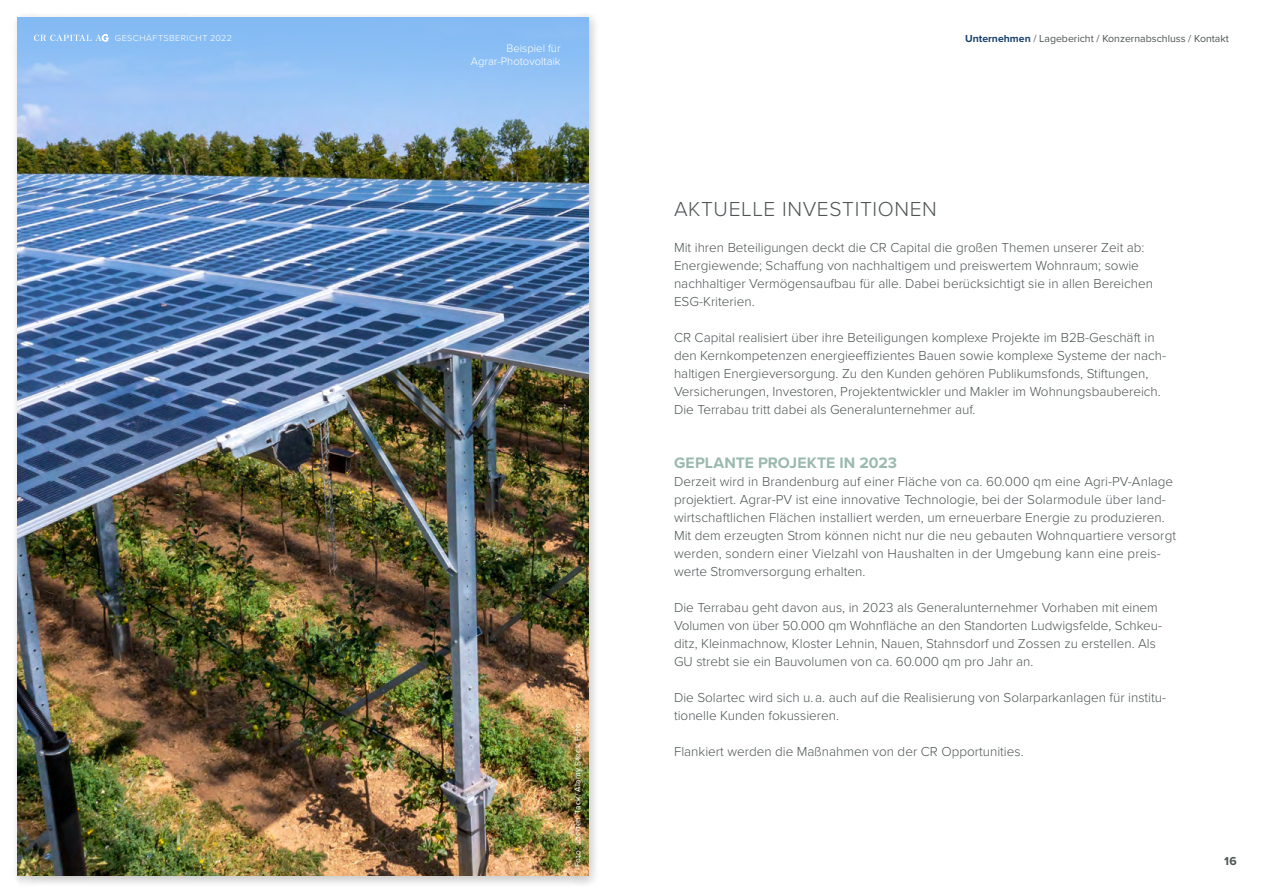
<style>
.page{position:relative;width:1263px;height:893px;background:#fff}
.page>*{position:absolute;margin:0;border:0;box-sizing:border-box;transform-origin:0 0}
.t1{font:300 21px "Proxima Nova";letter-spacing:.03em;color:#4f5455}
.t2{font:700 15.75px "Proxima Nova";letter-spacing:.005em;color:#9bb9ae}
.t3{font:300 13.5px/18px "Proxima Nova";color:#4f5455}
.t4{font:700 12px "Proxima Nova";color:#4f5455}
.t5{font:300 11.25px/13.5px "Proxima Nova";color:#fff;text-align:right}
.t6{font:10.5px "Proxima Nova";color:#4f5455}
.t7{font:300 9px "Proxima Nova";letter-spacing:.05em;color:#fff}
.t8{font:8.25px "Proxima Nova";letter-spacing:.04em;color:#fff}
.s1{font-weight:700;color:#1b426e}
</style>
<div class="page">
<div style="left:10px;top:12px;width:589px;height:876px;background:#1a1a18;opacity:.25"></div>
<img style="left:17px;top:153px;width:572px;height:723px">
<svg style="left:17px;top:17px;width:572px;height:136px;background:#90b8e0"></svg>
<svg style="left:34px;top:35px;width:75px;height:6px"></svg>
<p class="t7" style="left:115px;top:31px;width:119px">GESCHÄFTSBERICHT 2022</p>
<p class="t6" style="left:965px;top:33px;width:265px"><span class="s1">Unternehmen</span> / Lagebericht / Konzernabschluss / Kontakt</p>
<p class="t5" style="left:471px;top:41px;width:91px">Beispiel für<br>Agrar-Photovoltaik</p>
<p class="t8" style="left:573px;top:867px;width:145px;rotate:-90deg">Foto: Jochen Tack / Alamy Stock Foto</p>
<h1 class="t1" style="left:674px;top:193px;width:264px">AKTUELLE INVESTITIONEN</h1>
<p class="t3" style="left:674px;top:238px;width:481px">Mit ihren Beteiligungen deckt die CR Capital die großen Themen unserer Zeit ab:<br>Energiewende; Schaffung von nachhaltigem und preiswertem Wohnraum; sowie nachhaltiger Vermögensaufbau für alle. Dabei berücksichtigt sie in allen Bereichen ESG-Kriterien.</p>
<p class="t3" style="left:674px;top:328px;width:494px">CR Capital realisiert über ihre Beteiligungen komplexe Projekte im B2B-Geschäft in den Kernkompetenzen energieeffizientes Bauen sowie komplexe Systeme der nach&shy;haltigen Energieversorgung. Zu den Kunden gehören Publikumsfonds, Stiftungen, Versicherungen, Investoren, Projektentwickler und Makler im Wohnungsbaubereich.<br>Die Terrabau tritt dabei als Generalunternehmer auf.</p>
<p class="t2" style="left:674px;top:451px;width:225px">GEPLANTE PROJEKTE IN 2023</p>
<p class="t3" style="left:674px;top:472px;width:504px">Derzeit wird in Brandenburg auf einer Fläche von ca. 60.000 qm eine Agri-PV-Anlage projektiert. Agrar-PV ist eine innovative Technologie, bei der Solarmodule über land&shy;wirtschaftlichen Flächen installiert werden, um erneuerbare Energie zu produzieren.<br>Mit dem erzeugten Strom können nicht nur die neu gebauten Wohnquartiere versorgt werden, sondern einer Vielzahl von Haushalten in der Umgebung kann eine preis&shy;werte Stromversorgung erhalten.</p>
<p class="t3" style="left:674px;top:598px;width:490px">Die Terrabau geht davon aus, in 2023 als Generalunternehmer Vorhaben mit einem Volumen von über 50.000 qm Wohnfläche an den Standorten Ludwigsfelde, Schkeu&shy;ditz, Kleinmachnow, Kloster Lehnin, Nauen, Stahnsdorf und Zossen zu erstellen. Als GU strebt sie ein Bauvolumen von ca. 60.000 qm pro Jahr an.</p>
<p class="t3" style="left:674px;top:688px;width:494px">Die Solartec wird sich u. a. auch auf die Realisierung von Solarparkanlagen für institu&shy;tionelle Kunden fokussieren.</p>
<p class="t3" style="left:674px;top:742px;width:351px">Flankiert werden die Maßnahmen von der CR Opportunities.</p>
<p class="t4" style="left:1224px;top:852px;width:14px">16</p>
</div>
